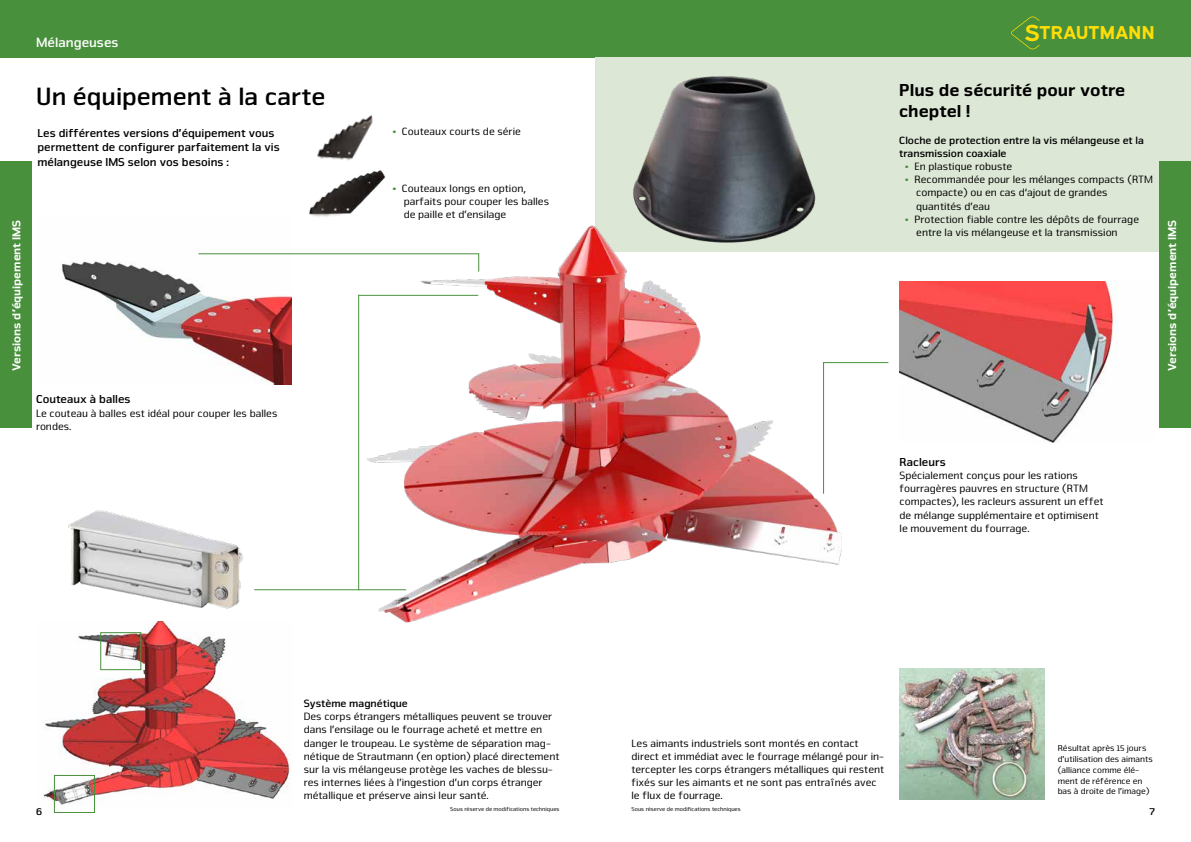
<style>
.page{position:relative;width:1191px;height:842px;background:#fff}
.page>*{position:absolute;margin:0;border:0;box-sizing:border-box;transform-origin:0 0}
.t1{font:700 26px "Nuri Pro";color:#000}
.t2{font:700 18.7px "Expressway Rg";color:#ffdd06}
.t3{font:900 18px/21.6px "Nuri Pro";color:#000}
.t4{font:700 14px "Nuri Pro";color:#fff}
.t5{font:700 12px/14.4px "Nuri Pro";color:#000}
.t6{font:900 12px "Nuri Pro";color:#fff}
.t7{font:11px/13.2px "Nuri Pro";color:#000}
.t8{font:700 11px/13.2px "Nuri Pro";color:#000}
.t9{font:9px/10.8px "Nuri Pro";color:#000}
.t10{font:6px "Nuri Pro";color:#000}
.s1{font-weight:700;color:#48903c}
.s2{font-size:23.4px}
</style>
<div class="page">
<div style="left:0;top:0;width:1191px;height:57px;background:#48903c"></div>
<svg style="left:1011px;top:16px;width:28px;height:33px"></svg>
<div style="left:0;top:162px;width:31px;height:266px;background:#48903c"></div>
<div style="left:596px;top:57px;width:595px;height:194px;background:#dde7d6"></div>
<img style="left:278px;top:225px;width:656px;height:398px">
<img style="left:594px;top:61px;width:335px;height:203px">
<img style="left:322px;top:115px;width:51px;height:34px">
<img style="left:292px;top:149px;width:114px;height:102px">
<img style="left:899px;top:668px;width:145px;height:131px">
<img style="left:68px;top:510px;width:175px;height:99px">
<hr style="left:254px;top:589px;width:152px;height:1px;background:#48903c">
<hr style="left:358px;top:295px;width:120px;height:1px;background:#48903c">
<hr style="left:358px;top:295px;width:1px;height:295px;background:#48903c">
<svg style="left:478px;top:254px;width:1px;height:18px"></svg>
<hr style="left:823px;top:362px;width:65px;height:1px;background:#48903c">
<hr style="left:823px;top:362px;width:1px;height:132px;background:#48903c">
<img style="left:43px;top:621px;width:249px;height:186px">
<div style="left:100px;top:632px;width:41px;height:38px;border:1px solid #48903c"></div>
<div style="left:54px;top:775px;width:41px;height:38px;border:1px solid #48903c"></div>
<img style="left:899px;top:282px;width:219px;height:161px">
<img style="left:61px;top:225px;width:231px;height:160px">
<div style="left:1159px;top:162px;width:32px;height:266px;background:#48903c"></div>
<hr style="left:198px;top:253px;width:281px;height:1px;background:#48903c">
<p class="t4" style="left:36px;top:34px;width:84px">Mélangeuses</p>
<p class="t6" style="left:9px;top:371px;width:153px;rotate:-90deg">Versions d’équipement IMS</p>
<h1 class="t1" style="left:36px;top:81px;width:291px">Un équipement à la carte</h1>
<p class="t5" style="left:38px;top:126px;width:244px">Les différentes versions d’équipement vous permettent de configurer parfaitement la vis mélangeuse IMS selon vos besoins :</p>
<p class="t7" style="left:392px;top:125px;width:130px"><span class="s1">•</span> Couteaux courts de série</p>
<p class="t7" style="left:404px;top:182px;width:147px;text-indent:-11px"><span class="s1">•</span> Couteaux longs en option, parfaits pour couper les balles de paille et d’ensilage</p>
<p class="t5" style="left:36px;top:392px;width:96px">Couteaux à balles</p>
<p class="t7" style="left:36px;top:407px;width:243px">Le couteau à balles est idéal pour couper les balles rondes.</p>
<h2 class="t2" style="left:1024px;top:18px;width:132px"><span class="s2">S</span>TRAUTMANN</h2>
<h3 class="t3" style="left:899px;top:79px;width:228px">Plus de sécurité pour votre cheptel !</h3>
<p class="t8" style="left:899px;top:133px;width:246px">Cloche de protection entre la vis mélangeuse et la transmission coaxiale</p>
<p class="t7" style="left:905px;top:160px;width:109px"><span class="s1">•</span> En plastique robuste</p>
<p class="t7" style="left:916px;top:173px;width:238px;text-indent:-11px"><span class="s1">•</span> Recommandée pour les mélanges compacts (RTM compacte) ou en cas d‘ajout de grandes quantités d’eau</p>
<p class="t7" style="left:916px;top:213px;width:224px;text-indent:-11px"><span class="s1">•</span> Protection fiable contre les dépôts de fourrage entre la vis mélangeuse et la transmission</p>
<p class="t6" style="left:1165px;top:371px;width:153px;rotate:-90deg">Versions d’équipement IMS</p>
<p class="t5" style="left:899px;top:455px;width:48px">Racleurs</p>
<p class="t7" style="left:899px;top:469px;width:205px">Spécialement conçus pour les rations fourragères pauvres en structure (RTM compactes), les racleurs assurent un effet de mélange supplémentaire et optimisent le mouvement du fourrage.</p>
<p class="t8" style="left:304px;top:697px;width:106px">Système magnétique</p>
<p class="t7" style="left:304px;top:710px;width:257px">Des corps étrangers métalliques peuvent se trouver dans l’ensilage ou le fourrage acheté et mettre en danger le troupeau. Le système de séparation mag&shy;nétique de Strautmann (en option) placé directement sur la vis mélangeuse protège les vaches de blessu&shy;res internes liées à l’ingestion d’un corps étranger métallique et préserve ainsi leur santé.</p>
<p class="t7" style="left:631px;top:736px;width:254px">Les aimants industriels sont montés en contact direct et immédiat avec le fourrage mélangé pour in&shy;tercepter les corps étrangers métalliques qui restent fixés sur les aimants et ne sont pas entraînés avec le flux de fourrage.</p>
<p class="t9" style="left:1057px;top:743px;width:97px">Résultat après 15 jours d’utilisation des aimants (alliance comme élé&shy;ment de référence en bas à droite de l’image)</p>
<p class="t10" style="left:450px;top:805px;width:111px">Sous réserve de modifications techniques</p>
<p class="t10" style="left:631px;top:805px;width:111px">Sous réserve de modifications techniques</p>
<p class="t8" style="left:36px;top:804px;width:8px">6</p>
<p class="t8" style="left:1149px;top:804px;width:7px">7</p>
</div>
